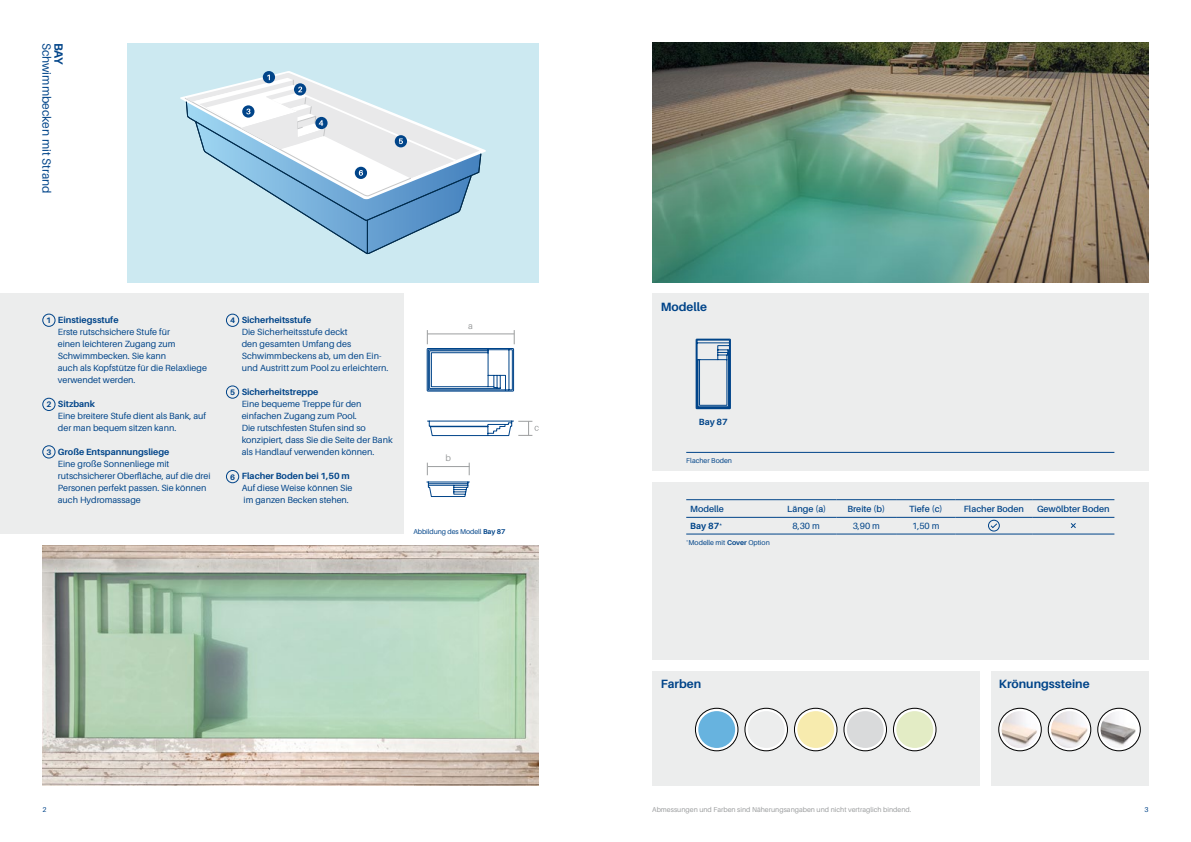
<style>
.page{position:relative;width:1191px;height:842px;background:#fff}
.page>*{position:absolute;margin:0;border:0;box-sizing:border-box;transform-origin:0 0}
.t1{font:700 12px "Aileron";color:#004489}
.t2{font:12px "Aileron";color:#004489}
.t3{font:9px/12px "Aileron";color:#004489}
.t4{font:700 9px "Aileron";color:#004489}
.t5{font:600 9px "Aileron";color:#004489}
.t6{font:9px "Aileron";color:#9c9e9f}
.t7{font:700 8px "Aileron";color:#004489}
.t8{font:7px "Aileron";color:#9c9e9f}
.t9{font:7px "Aileron";color:#004489}
.s1{font-weight:700}
</style>
<div class="page">
<div style="left:127px;top:43px;width:412px;height:240px;background:#cce9f1"></div>
<div style="left:0;top:294px;width:403px;height:240px;background:#eceded"></div>
<img style="left:652px;top:43px;width:496px;height:240px">
<div style="left:652px;top:294px;width:496px;height:177px;background:#eceded"></div>
<div style="left:652px;top:671px;width:327px;height:114px;background:#eceded"></div>
<div style="left:652px;top:482px;width:496px;height:178px;background:#eceded"></div>
<hr style="left:686px;top:499px;width:91px;height:1px;background:#004489">
<hr style="left:777px;top:499px;width:59px;height:1px;background:#004489">
<hr style="left:836px;top:499px;width:60px;height:1px;background:#004489">
<hr style="left:896px;top:499px;width:59px;height:1px;background:#004489">
<hr style="left:955px;top:499px;width:77px;height:1px;background:#004489">
<hr style="left:1032px;top:499px;width:82px;height:1px;background:#004489">
<hr style="left:686px;top:517px;width:91px;height:1px;background:#004489">
<hr style="left:777px;top:517px;width:59px;height:1px;background:#004489">
<hr style="left:836px;top:517px;width:60px;height:1px;background:#004489">
<hr style="left:896px;top:517px;width:59px;height:1px;background:#004489">
<hr style="left:955px;top:517px;width:77px;height:1px;background:#004489">
<hr style="left:1032px;top:517px;width:82px;height:1px;background:#004489">
<hr style="left:686px;top:534px;width:91px;height:1px;background:#004489">
<hr style="left:777px;top:534px;width:59px;height:1px;background:#004489">
<hr style="left:836px;top:534px;width:60px;height:1px;background:#004489">
<hr style="left:896px;top:534px;width:59px;height:1px;background:#004489">
<hr style="left:955px;top:534px;width:77px;height:1px;background:#004489">
<hr style="left:1032px;top:534px;width:82px;height:1px;background:#004489">
<svg style="left:990px;top:523px;width:7px;height:5px"></svg>
<div style="left:988px;top:520px;width:11px;height:11px;border:1px solid #004489;border-radius:50%"></div>
<svg style="left:1070px;top:523px;width:6px;height:5px"></svg>
<svg style="left:695px;top:708px;width:43px;height:43px"></svg>
<div style="left:695px;top:708px;width:43px;height:43px;border:1px solid #000;border-radius:50%"></div>
<div style="left:698px;top:711px;width:37px;height:37px;background:#67b3df;border-radius:50%"></div>
<svg style="left:794px;top:708px;width:43px;height:43px"></svg>
<div style="left:794px;top:708px;width:43px;height:43px;border:1px solid #000;border-radius:50%"></div>
<div style="left:797px;top:711px;width:37px;height:37px;background:#f7ebae;border-radius:50%"></div>
<svg style="left:844px;top:708px;width:42px;height:43px"></svg>
<div style="left:844px;top:708px;width:42px;height:43px;border:1px solid #000;border-radius:50%"></div>
<div style="left:846px;top:711px;width:37px;height:37px;background:#d9dadb;border-radius:50%"></div>
<svg style="left:893px;top:708px;width:43px;height:43px"></svg>
<div style="left:893px;top:708px;width:43px;height:43px;border:1px solid #000;border-radius:50%"></div>
<div style="left:896px;top:711px;width:37px;height:37px;background:#e3ecc5;border-radius:50%"></div>
<hr style="left:686px;top:452px;width:428px;height:1px;background:#004489">
<svg style="left:427px;top:463px;width:1px;height:12px"></svg>
<svg style="left:469px;top:463px;width:1px;height:12px"></svg>
<hr style="left:428px;top:466px;width:41px;height:1px;background:#9c9e9f">
<div style="left:990px;top:671px;width:158px;height:114px;background:#eceded"></div>
<svg style="left:998px;top:708px;width:43px;height:43px"></svg>
<div style="left:998px;top:708px;width:43px;height:43px;border:1px solid #000;border-radius:50%"></div>
<img style="left:1001px;top:711px;width:37px;height:37px;border-radius:18px">
<svg style="left:1048px;top:708px;width:42px;height:43px"></svg>
<div style="left:1048px;top:708px;width:43px;height:43px;border:1px solid #000;border-radius:50%"></div>
<img style="left:1051px;top:711px;width:37px;height:37px;border-radius:18px">
<svg style="left:1097px;top:708px;width:43px;height:43px"></svg>
<div style="left:1097px;top:708px;width:43px;height:43px;border:1px solid #000;border-radius:50%"></div>
<img style="left:1100px;top:711px;width:37px;height:37px;border-radius:18px">
<svg style="left:427px;top:330px;width:88px;height:61px"></svg>
<svg style="left:696px;top:339px;width:34px;height:70px"></svg>
<svg style="left:427px;top:482px;width:42px;height:15px"></svg>
<div style="left:226px;top:314px;width:13px;height:13px;border:1px solid #004489;border-radius:50%"></div>
<div style="left:226px;top:386px;width:13px;height:12px;border:1px solid #004489;border-radius:50%"></div>
<div style="left:226px;top:470px;width:13px;height:13px;border:1px solid #004489;border-radius:50%"></div>
<div style="left:43px;top:314px;width:12px;height:13px;border:1px solid #004489;border-radius:50%"></div>
<div style="left:43px;top:398px;width:12px;height:13px;border:1px solid #004489;border-radius:50%"></div>
<div style="left:43px;top:445px;width:12px;height:13px;border:1px solid #004489;border-radius:50%"></div>
<img style="left:43px;top:545px;width:496px;height:240px">
<svg style="left:279px;top:199px;width:185px;height:55px"></svg>
<svg style="left:180px;top:71px;width:306px;height:128px"></svg>
<svg style="left:745px;top:708px;width:42px;height:43px"></svg>
<div style="left:745px;top:708px;width:42px;height:43px;border:1px solid #000;border-radius:50%"></div>
<div style="left:748px;top:711px;width:36px;height:37px;background:#eceded;border-radius:50%"></div>
<svg style="left:427px;top:421px;width:112px;height:15px"></svg>
<h1 class="t2" style="left:53px;top:43px;width:153px;rotate:90deg">Schwimmbecken mit Strand</h1>
<h1 class="t1" style="left:65px;top:43px;width:24px;rotate:90deg">BAY</h1>
<p class="t4" style="left:58px;top:315px;width:62px">Einstiegsstufe</p>
<p class="t3" style="left:58px;top:326px;width:151px">Erste rutschsichere Stufe für<br>einen leichteren Zugang zum<br>Schwimmbecken. Sie kann<br>auch als Kopfstütze für die Relaxliege verwendet werden.</p>
<p class="t4" style="left:58px;top:399px;width:39px">Sitzbank</p>
<p class="t3" style="left:58px;top:410px;width:150px">Eine breitere Stufe dient als Bank, auf der man bequem sitzen kann.</p>
<p class="t4" style="left:58px;top:447px;width:113px">Große Entspannungsliege</p>
<p class="t3" style="left:58px;top:458px;width:154px">Eine große Sonnenliege mit rutschsicherer Oberfläche, auf die drei<br>Personen perfekt passen. Sie können auch Hydromassage</p>
<p class="t7" style="left:46px;top:316px;width:6px">1</p>
<p class="t7" style="left:46px;top:400px;width:6px">2</p>
<p class="t7" style="left:46px;top:447px;width:6px">3</p>
<p class="t4" style="left:242px;top:315px;width:71px">Sicherheitsstufe</p>
<p class="t3" style="left:242px;top:326px;width:148px">Die Sicherheitsstufe deckt<br>den gesamten Umfang des<br>Schwimmbeckens ab, um den Ein&shy;und Austritt zum Pool zu erleichtern.</p>
<p class="t4" style="left:242px;top:387px;width:78px">Sicherheitstreppe</p>
<p class="t3" style="left:242px;top:398px;width:152px">Eine bequeme Treppe für den einfachen Zugang zum Pool.<br>Die rutschfesten Stufen sind so konzipiert, dass Sie die Seite der Bank als Handlauf verwenden können.</p>
<p class="t4" style="left:242px;top:471px;width:109px">Flacher Boden bei 1,50 m</p>
<p class="t3" style="left:242px;top:482px;width:112px">Auf diese Weise können Sie im ganzen Becken stehen.</p>
<p class="t7" style="left:230px;top:316px;width:6px">4</p>
<p class="t7" style="left:230px;top:388px;width:6px">5</p>
<p class="t7" style="left:230px;top:472px;width:6px">6</p>
<p class="t6" style="left:468px;top:321px;width:6px">a</p>
<p class="t6" style="left:445px;top:453px;width:7px">b</p>
<p class="t9" style="left:413px;top:528px;width:94px">Abbildung des Modell <span class="s1">Bay 87</span></p>
<h1 class="t1" style="left:660px;top:300px;width:48px">Modelle</h1>
<p class="t4" style="left:698px;top:417px;width:31px">Bay 87</p>
<p class="t9" style="left:686px;top:457px;width:47px">Flacher Boden</p>
<p class="t5" style="left:690px;top:504px;width:35px">Modelle</p>
<p class="t5" style="left:787px;top:504px;width:41px">Länge (a)</p>
<p class="t5" style="left:847px;top:504px;width:39px">Breite (b)</p>
<p class="t5" style="left:909px;top:504px;width:35px">Tiefe (c)</p>
<p class="t5" style="left:963px;top:504px;width:62px">Flacher Boden</p>
<p class="t5" style="left:1037px;top:504px;width:74px">Gewölbter Boden</p>
<p class="t4" style="left:690px;top:521px;width:34px">Bay 87<sup>*</sup></p>
<p class="t3" style="left:792px;top:520px;width:29px">8,30 m</p>
<p class="t3" style="left:852px;top:520px;width:29px">3,90 m</p>
<p class="t3" style="left:912px;top:520px;width:29px">1,50 m</p>
<p class="t9" style="left:686px;top:538px;width:85px"><sup>*</sup>Modelle mit <span class="s1">Cover</span> Option</p>
<h1 class="t1" style="left:660px;top:677px;width:42px">Farben</h1>
<h1 class="t1" style="left:999px;top:677px;width:92px">Krönungssteine</h1>
<p class="t8" style="left:652px;top:805px;width:261px">Abmessungen und Farben sind Näherungsangaben und nicht vertraglich bindend.</p>
<p class="t9" style="left:43px;top:805px;width:6px">2</p>
<p class="t9" style="left:1144px;top:805px;width:6px">3</p>
</div>
